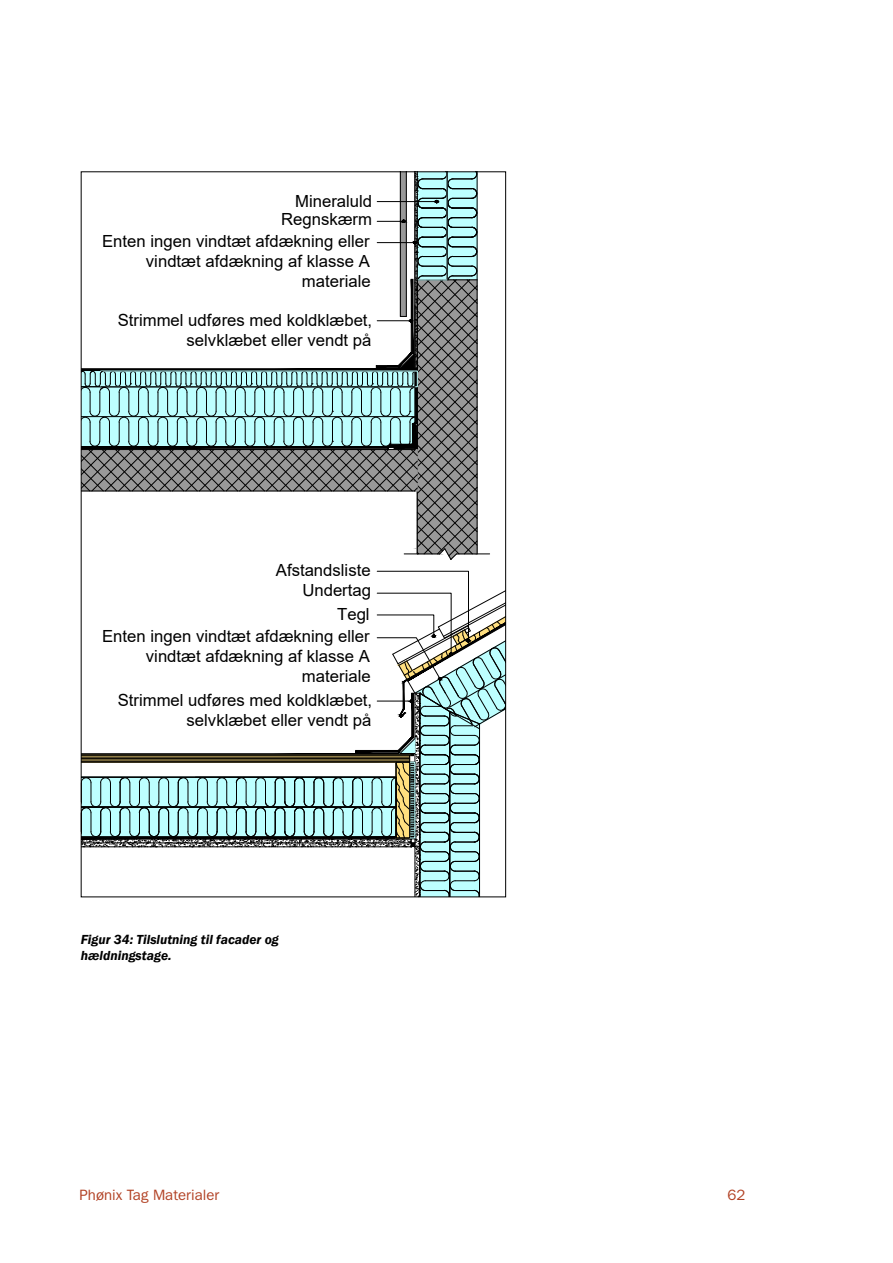
<style>
.page{position:relative;width:893px;height:1263px;background:#fff}
.page>*{position:absolute;margin:0;border:0;box-sizing:border-box;transform-origin:0 0}
.t1{font:16.65px/20px "Arial";color:#000;text-align:right}
.t2{font:15px "Franklin Gothic LT Pro";color:#b24225}
.t3{font:italic 600 13.5px/16.2px "Franklin Gothic";color:#000}
</style>
<div class="page">
<hr style="left:456px;top:554px;width:34px;height:1px;background:#000">
<svg style="left:83px;top:173px;width:395px;height:387px"></svg>
<svg style="left:83px;top:570px;width:424px;height:327px"></svg>
<p class="t1" style="left:295px;top:191px;width:79px">Mineraluld</p>
<p class="t1" style="left:281px;top:209px;width:93px">Regnskærm</p>
<p class="t1" style="left:102px;top:231px;width:270px">Enten ingen vindtæt afdækning eller vindtæt afdækning af klasse A materiale</p>
<p class="t1" style="left:118px;top:310px;width:256px;line-height:20.4px">Strimmel udføres med koldklæbet, selvklæbet eller vendt på</p>
<p class="t1" style="left:276px;top:560px;width:96px">Afstandsliste</p>
<p class="t1" style="left:302px;top:577px;width:70px;line-height:24.6px">Undertag<br>Tegl</p>
<p class="t1" style="left:102px;top:626px;width:270px">Enten ingen vindtæt afdækning eller vindtæt afdækning af klasse A materiale</p>
<p class="t1" style="left:118px;top:690px;width:256px">Strimmel udføres med koldklæbet, selvklæbet eller vendt på</p>
<p class="t3" style="left:81px;top:931px;width:200px">Figur 34: Tilslutning til facader og hældningstage.</p>
<p class="t2" style="left:80px;top:1186px;width:141px">Phønix Tag Materialer</p>
<p class="t2" style="left:727px;top:1186px;width:19px">62</p>
</div>
